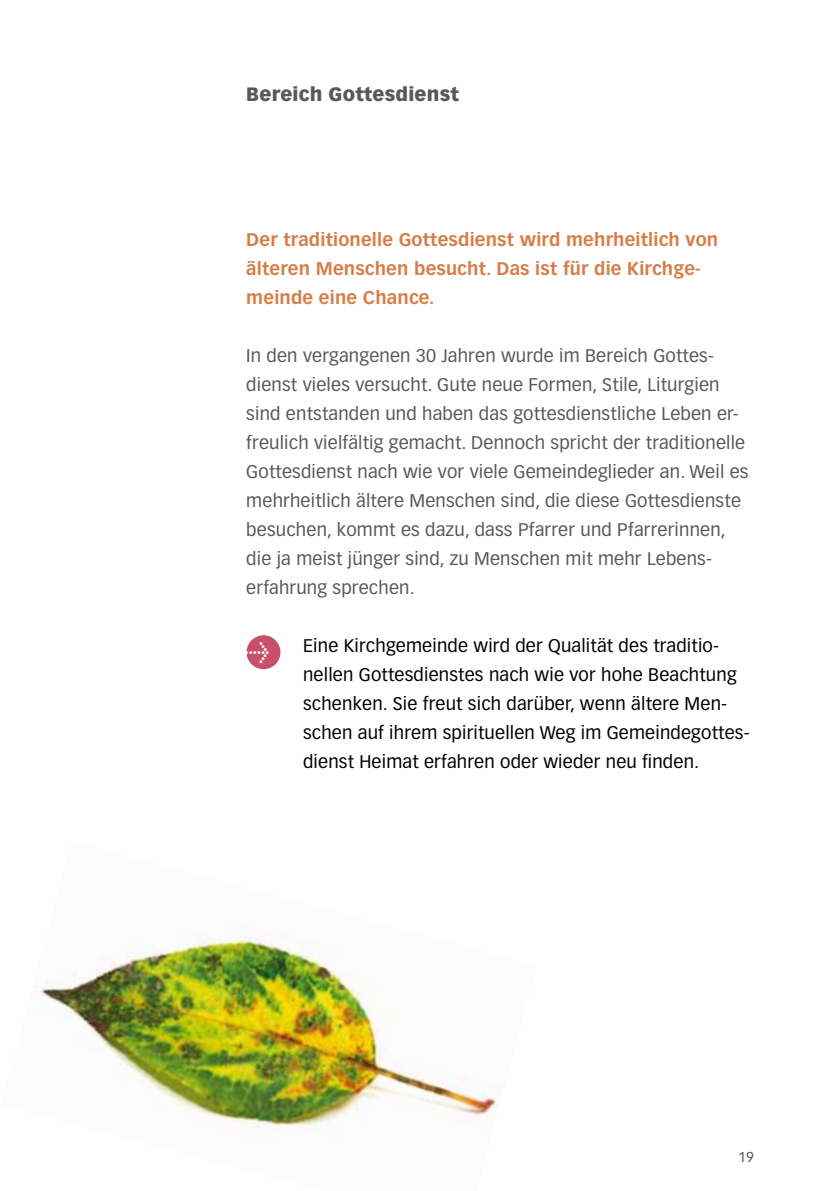
<style>
.page{position:relative;width:840px;height:1191px;background:#fff}
.page>*{position:absolute;margin:0;border:0;box-sizing:border-box;transform-origin:0 0}
.t1{font:24.4px "Meta Plus";color:#fff}
.t2{font:900 19px "Vectora LH";letter-spacing:.01em;color:#58585a}
.t3{font:18px/29px "Vectora LH";letter-spacing:.01em;color:#58585a}
.t4{font:18px/29px "Vectora LH";letter-spacing:.01em;color:#000}
.t5{font:700 18px/29px "Vectora LH";letter-spacing:.01em;color:#d77e48}
.t6{font:14px "Vectora LH";color:#58585a}
</style>
<div class="page">
<div style="left:246px;top:635px;width:34px;height:34px;background:#c9506b;border-radius:50%"></div>
<img style="left:41px;top:924px;width:460px;height:216px">
<p class="t2" style="left:246px;top:82px;width:214px">Bereich Gottesdienst</p>
<p class="t5" style="left:246px;top:225px;width:473px">Der traditionelle Gottesdienst wird mehrheitlich von älteren Menschen besucht. Das ist für die Kirchge&shy;meinde eine Chance.</p>
<p class="t3" style="left:246px;top:341px;width:503px">In den vergangenen 30 Jahren wurde im Bereich Gottes&shy;dienst vieles versucht. Gute neue Formen, Stile, Liturgien sind entstanden und haben das gottesdienstliche Leben er&shy;freulich vielfältig gemacht. Dennoch spricht der traditionelle Gottesdienst nach wie vor viele Gemeindeglieder an. Weil es mehrheitlich ältere Menschen sind, die diese Gottesdienste besuchen, kommt es dazu, dass Pfarrer und Pfarrerinnen, die ja meist jünger sind, zu Menschen mit mehr Lebens&shy;erfahrung sprechen.</p>
<h1 class="t1" style="left:240px;top:637px;width:31px">&gt;</h1>
<p class="t4" style="left:303px;top:631px;width:448px">Eine Kirchgemeinde wird der Qualität des traditio&shy;nellen Gottesdienstes nach wie vor hohe Beachtung schenken. Sie freut sich darüber, wenn ältere Men&shy;schen auf ihrem spirituellen Weg im Gemeindegottes&shy;dienst Heimat erfahren oder wieder neu finden.</p>
<p class="t6" style="left:737px;top:1148px;width:17px">19</p>
</div>
